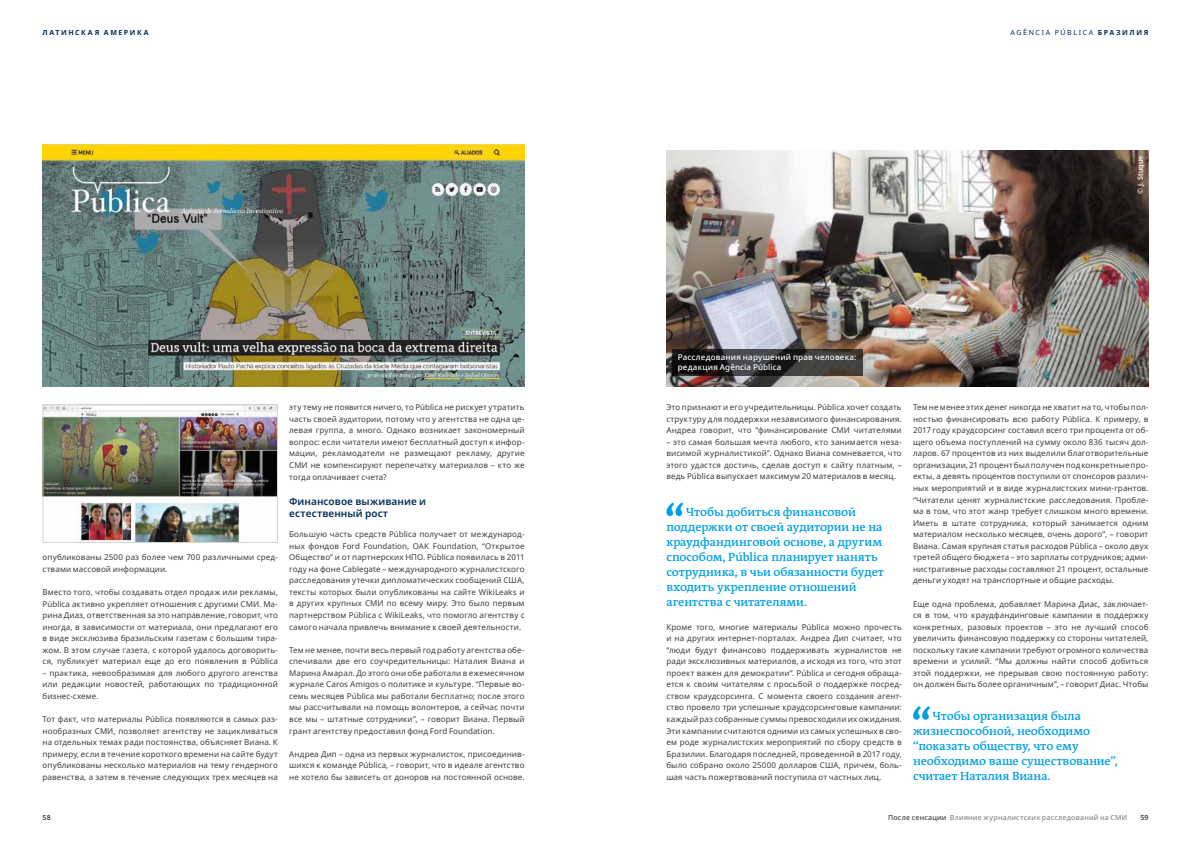
<style>
.page{position:relative;width:1191px;height:842px;background:#fff}
.page>*{position:absolute;margin:0;border:0;box-sizing:border-box;transform-origin:0 0}
.t1{font:600 12px/15px "DW The Antiqua B W6";letter-spacing:-.005em;color:#009fe3}
.t2{font:600 10px/11.5px "Noto Sans";letter-spacing:.005em;color:#002c58}
.t3{font:8px/11.6px "Noto Sans";letter-spacing:.01em;color:#3c3c3b;text-align:justify}
.t4{font:500 8px/9.6px "Noto Sans";letter-spacing:.025em;color:#fff}
.t5{font:500 7px "Noto Sans";letter-spacing:.03em;color:#878786}
.t6{font:7px "Noto Sans";letter-spacing:.225em;color:#002c58}
.t7{font:700 7px "Noto Sans";letter-spacing:.22em;color:#002c58}
.t8{font:500 7px "Noto Sans";letter-spacing:.02em;color:#fff}
.t9{font:600 7px "Noto Sans";color:#3c3c3b}
.s1{font-weight:700}
.s2{color:#3c3c3b}
</style>
<div class="page">
<svg style="left:666px;top:502px;width:17px;height:14px"></svg>
<svg style="left:913px;top:706px;width:17px;height:14px"></svg>
<img style="left:43px;top:144px;width:481px;height:243px">
<img style="left:666px;top:150px;width:482px;height:237px">
<svg style="left:666px;top:342px;width:204px;height:40px;background:#514c4a"></svg>
<img style="left:45px;top:406px;width:231px;height:135px">
<div style="left:43px;top:404px;width:235px;height:139px;border:1px solid #d6d6d6"></div>
<p class="t7" style="left:43px;top:27px;width:108px">ЛАТИНСКАЯ АМЕРИКА</p>
<p class="t6" style="left:1010px;top:27px;width:139px">AGÊNCIA PÚBLICA <span class="s1">БРАЗИЛИЯ</span></p>
<p class="t3" style="left:43px;top:552px;width:237px">опубликованы 2500 раз более чем 700 различными сред&shy;ствами массовой информации.</p>
<p class="t3" style="left:43px;top:586px;width:237px">Вместо того, чтобы создавать отдел продаж или рекламы, Pública активно укрепляет отношения с другими СМИ. Ма&shy;рина Диаз, ответственная за это направление, говорит, что иногда, в зависимости от материала, они предлагают его в виде эксклюзива бразильским газетам с большим тира&shy;жом. В этом случае газета, с которой удалось договорить&shy;ся, публикует материал еще до его появления в Pública</p>
<p class="t3" style="left:43px;top:667px;width:237px">– практика, невообразимая для любого другого агенства или редакции новостей, работающих по традиционной бизнес-схеме.</p>
<p class="t3" style="left:43px;top:713px;width:237px">Тот факт, что материалы Pública появляются в самых раз&shy;нообразных СМИ, позволяет агентству не зацикливаться на отдельных темах ради постоянства, объясняет Виана. К примеру, если в течение короткого времени на сайте будут опубликованы несколько материалов на тему гендерного равенства, а затем в течение следующих трех месяцев на</p>
<p class="t3" style="left:289px;top:402px;width:237px">эту тему не появится ничего, то Pública не рискует утратить часть своей аудитории, потому что у агентства не одна це&shy;левая группа, а много. Однако возникает закономерный вопрос: если читатели имеют бесплатный доступ к инфор&shy;мации, рекламодатели не размещают рекламу, другие СМИ не компенсируют перепечатку материалов – кто же тогда оплачивает счета?</p>
<p class="t2" style="left:289px;top:496px;width:138px">Финансовое выживание и естественный рост</p>
<p class="t3" style="left:289px;top:529px;width:237px">Большую часть средств Pública получает от международ&shy;ных фондов Ford Foundation, OAK Foundation, “Открытое Общество” и от партнерских НПО. Pública появилась в 2011 году на фоне Cablegate – международного журналистского расследования утечки дипломатических сообщений США, тексты которых были опубликованы на сайте WikiLeaks и в других крупных СМИ по всему миру. Это было первым партнерством Pública с WikiLeaks, что помогло агентству с самого начала привлечь внимание к своей деятельности.</p>
<p class="t3" style="left:289px;top:644px;width:237px">Тем не менее, почти весь первый год работу агентства обе&shy;спечивали две его соучредительницы: Наталия Виана и Марина Амарал. До этого они обе работали в ежемесячном журнале Caros Amigos о политике и культуре. “Первые во&shy;семь месяцев Pública мы работали бесплатно; после этого мы рассчитывали на помощь волонтеров, а сейчас почти все мы – штатные сотрудники”, – говорит Виана. Первый грант агентству предоставил фонд Ford Foundation.</p>
<p class="t3" style="left:289px;top:748px;width:237px">Андреа Дип – одна из первых журналисток, присоединив&shy;шихся к команде Pública, – говорит, что в идеале агентство не хотело бы зависеть от доноров на постоянной основе.</p>
<p class="t8" style="left:1135px;top:194px;width:39px;rotate:-90deg">© J. Stuque</p>
<p class="t4" style="left:677px;top:353px;width:180px">Расследования нарушений прав человека: редакция Agência Pública</p>
<p class="t3" style="left:666px;top:402px;width:237px">Это признают и его учредительницы. Pública хочет создать структуру для поддержки независимого финансирования.<br>Андреа говорит, что “финансирование СМИ читателями</p>
<p class="t3" style="left:666px;top:436px;width:237px">– это самая большая мечта любого, кто занимается неза&shy;висимой журналистикой”. Однако Виана сомневается, что этого удастся достичь, сделав доступ к сайту платным, – ведь Pública выпускает максимум 20 материалов в месяц.</p>
<h1 class="t1" style="left:666px;top:505px;width:219px;text-indent:20px">Чтобы добиться финансовой поддержки от своей аудитории не на краудфандинговой основе, а другим способом, Pública планирует нанять сотрудника, в чьи обязанности будет входить укрепление отношений агентства с читателями.</h1>
<p class="t3" style="left:666px;top:621px;width:237px">Кроме того, многие материалы Pública можно прочесть и на других интернет-порталах. Андреа Дип считает, что “люди будут финансово поддерживать журналистов не ради эксклюзивных материалов, а исходя из того, что этот проект важен для демократии”. Pública и сегодня обраща&shy;ется к своим читателям с просьбой о поддержке посред&shy;ством краудсорсинга. С момента своего создания агент&shy;ство провело три успешные краудсорсинговые кампании: каждый раз собранные суммы превосходили их ожидания.<br>Эти кампании считаются одними из самых успешных в сво&shy;ем роде журналистских мероприятий по сбору средств в Бразилии. Благодаря последней, проведенной в 2017 году, было собрано около 25000 долларов США, причем, боль&shy;шая часть пожертвований поступила от частных лиц.</p>
<p class="t3" style="left:913px;top:402px;width:237px">Тем не менее этих денег никогда не хватит на то, чтобы пол&shy;ностью финансировать всю работу Pública. К примеру, в 2017 году краудсорсинг составил всего три процента от об&shy;щего объема поступлений на сумму около 836 тысяч дол&shy;ларов. 67 процентов из них выделили благотворительные организации, 21 процент был получен под конкретные про&shy;екты, а девять процентов поступили от спонсоров различ&shy;ных мероприятий и в виде журналистских мини-грантов. “Читатели ценят журналистские расследования. Пробле&shy;ма в том, что этот жанр требует слишком много времени.<br>Иметь в штате сотрудника, который занимается одним материалом несколько месяцев, очень дорого”, – говорит Виана. Самая крупная статья расходов Pública – около двух третей общего бюджета – это зарплаты сотрудников; адми&shy;нистративные расходы составляют 21 процент, остальные деньги уходят на транспортные и общие расходы.</p>
<p class="t3" style="left:913px;top:598px;width:237px">Еще одна проблема, добавляет Марина Диас, заключает&shy;ся в том, что краудфандинговые кампании в поддержку конкретных, разовых проектов – это не лучший способ увеличить финансовую поддержку со стороны читателей, поскольку такие кампании требуют огромного количества времени и усилий. “Мы должны найти способ добиться этой поддержки, не прерывая свою постоянную работу: он должен быть более органичным”, – говорит Диас. Чтобы</p>
<h1 class="t1" style="left:913px;top:708px;width:206px;text-indent:20px">Чтобы организация была жизнеспособной, необходимо “показать обществу, что ему необходимо ваше существование”, считает Наталия Виана.</h1>
<p class="t9" style="left:43px;top:813px;width:10px">58</p>
<p class="t5" style="left:888px;top:813px;width:240px"><span class="s2">После сенсации</span> Влияние журналистских расследований на СМИ</p>
<p class="t9" style="left:1140px;top:813px;width:10px">59</p>
</div>
